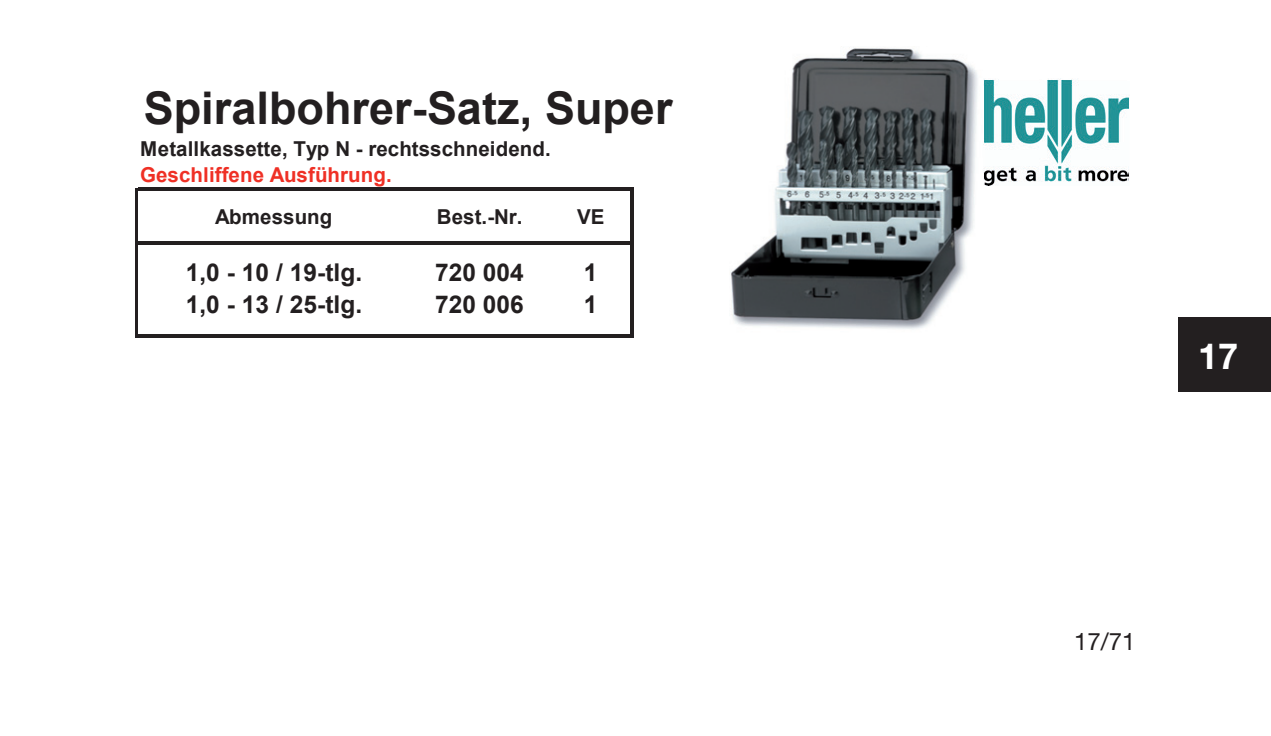
<style>
.page{position:relative;width:1271px;height:736px;background:#fff}
.page>*{position:absolute;margin:0;border:0;box-sizing:border-box;transform-origin:0 0}
.t1{font:700 45px "Arial";color:#231f20}
.t2{font:700 36px "Helvetica Neue";color:#fff}
.t3{font:700 24.6px "Arial";letter-spacing:.005em;color:#231f20}
.t4{font:24px "Helvetica Neue";color:#231f20}
.t5{font:700 20.4px "Arial";letter-spacing:.005em;color:#231f20}
.t6{font:700 20.4px "Arial";letter-spacing:.005em;color:#ef3025}
</style>
<div class="page">
<div style="left:1178px;top:317px;width:93px;height:74px;background:#231f20"></div>
<hr style="left:135px;top:187px;width:3px;height:150px;background:#231f20">
<hr style="left:630px;top:191px;width:3px;height:146px;background:#231f20">
<hr style="left:138px;top:187px;width:495px;height:4px;background:#231f20">
<hr style="left:138px;top:241px;width:495px;height:3px;background:#231f20">
<svg style="left:138px;top:334px;width:492px;height:3px"></svg>
<img style="left:731px;top:48px;width:247px;height:281px">
<img style="left:984px;top:78px;width:145px;height:107px">
<h1 class="t1" style="left:144px;top:78px;width:530px">Spiralbohrer-Satz, Super</h1>
<p class="t5" style="left:140px;top:135px;width:412px">Metallkassette, Typ N - rechtsschneidend.</p>
<p class="t6" style="left:140px;top:161px;width:253px">Geschliffene Ausführung.</p>
<p class="t5" style="left:215px;top:203px;width:119px">Abmessung</p>
<p class="t5" style="left:437px;top:203px;width:87px">Best.-Nr.</p>
<p class="t5" style="left:577px;top:203px;width:29px">VE</p>
<p class="t3" style="left:186px;top:256px;width:178px">1,0 - 10 / 19-tlg.</p>
<p class="t3" style="left:435px;top:256px;width:90px">720 004</p>
<p class="t3" style="left:584px;top:256px;width:15px">1</p>
<p class="t3" style="left:186px;top:288px;width:178px">1,0 - 13 / 25-tlg.</p>
<p class="t3" style="left:435px;top:288px;width:90px">720 006</p>
<p class="t3" style="left:584px;top:288px;width:15px">1</p>
<h2 class="t2" style="left:1198px;top:333px;width:42px">17</h2>
<p class="t4" style="left:1074px;top:626px;width:63px">17/71</p>
</div>
